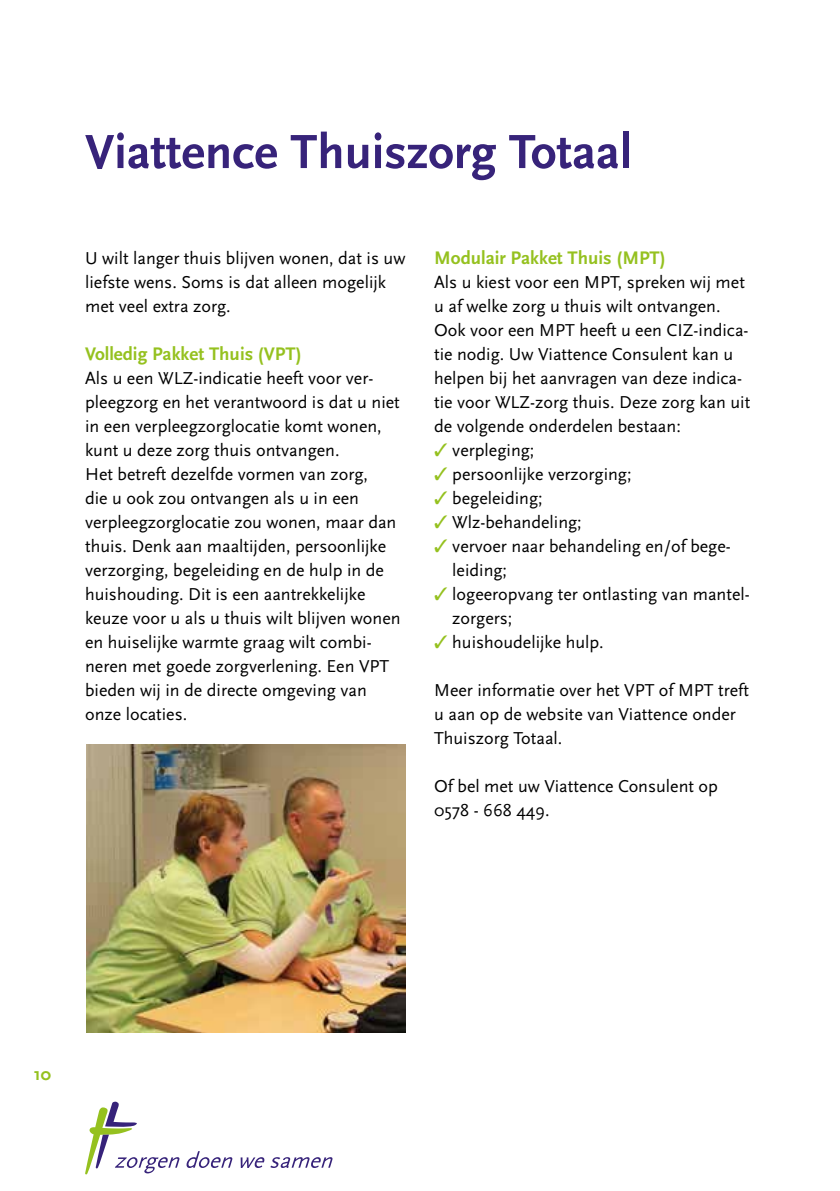
<style>
.page{position:relative;width:840px;height:1191px;background:#fff}
.page>*{position:absolute;margin:0;border:0;box-sizing:border-box;transform-origin:0 0}
.t1{font:700 50px "Scala Sans";color:#37237a}
.t2{font:700 19px "Scala Sans";color:#95c11f}
.t3{font:18px/24px "Scala Sans";color:#000}
.t4{font:700 18px "Scala Sans";color:#95c11f}
.s1{color:#95c11f}
</style>
<div class="page">
<svg style="left:186px;top:1151px;width:46px;height:17px"></svg>
<svg style="left:240px;top:1157px;width:93px;height:11px"></svg>
<svg style="left:85px;top:1101px;width:95px;height:73px"></svg>
<img style="left:86px;top:744px;width:319px;height:288px">
<h1 class="t1" style="left:85px;top:125px;width:547px">Viattence Thuiszorg Totaal</h1>
<p class="t3" style="left:85px;top:246px;width:321px">U wilt langer thuis blijven wonen, dat is uw liefste wens. Soms is dat alleen mogelijk met veel extra zorg.</p>
<p class="t2" style="left:85px;top:344px;width:218px">Volledig Pakket Thuis (VPT)</p>
<p class="t3" style="left:85px;top:366px;width:317px">Als u een WLZ-indicatie heeft voor ver&shy;pleegzorg en het verantwoord is dat u niet in een verpleegzorglocatie komt wonen, kunt u deze zorg thuis ontvangen.<br>Het betreft dezelfde vormen van zorg,<br>die u ook zou ontvangen als u in een verpleegzorglocatie zou wonen, maar dan thuis. Denk aan maaltijden, persoonlijke verzorging, begeleiding en de hulp in de huishouding. Dit is een aantrekkelijke keuze voor u als u thuis wilt blijven wonen en huiselijke warmte graag wilt combi&shy;neren met goede zorgverlening. Een VPT bieden wij in de directe omgeving van onze locaties.</p>
<p class="t2" style="left:434px;top:248px;width:233px">Modulair Pakket Thuis (MPT)</p>
<p class="t3" style="left:434px;top:270px;width:317px">Als u kiest voor een MPT, spreken wij met u af welke zorg u thuis wilt ontvangen.<br>Ook voor een MPT heeft u een CIZ-indica&shy;tie nodig. Uw Viattence Consulent kan u helpen bij het aanvragen van deze indica&shy;tie voor WLZ-zorg thuis. Deze zorg kan uit de volgende onderdelen bestaan:</p>
<p class="t3" style="left:434px;top:438px;width:102px"><span class="s1">✓</span> verpleging;</p>
<p class="t3" style="left:434px;top:462px;width:199px"><span class="s1">✓</span> persoonlijke verzorging;</p>
<p class="t3" style="left:434px;top:486px;width:110px"><span class="s1">✓</span> begeleiding;</p>
<p class="t3" style="left:434px;top:510px;width:149px"><span class="s1">✓</span> Wlz-behandeling;</p>
<p class="t3" style="left:452px;top:534px;width:280px;text-indent:-18px"><span class="s1">✓</span> vervoer naar behandeling en/of bege&shy;leiding;</p>
<p class="t3" style="left:452px;top:582px;width:299px;text-indent:-18px"><span class="s1">✓</span> logeeropvang ter ontlasting van mantel&shy;zorgers;</p>
<p class="t3" style="left:434px;top:630px;width:171px"><span class="s1">✓</span> huishoudelijke hulp.</p>
<p class="t3" style="left:434px;top:678px;width:316px">Meer informatie over het VPT of MPT treft u aan op de website van Viattence onder<br>Thuiszorg Totaal.</p>
<p class="t3" style="left:434px;top:774px;width:285px">Of bel met uw Viattence Consulent op<br>0578 - 668 449.</p>
<p class="t4" style="left:34px;top:1064px;width:19px">10</p>
</div>
